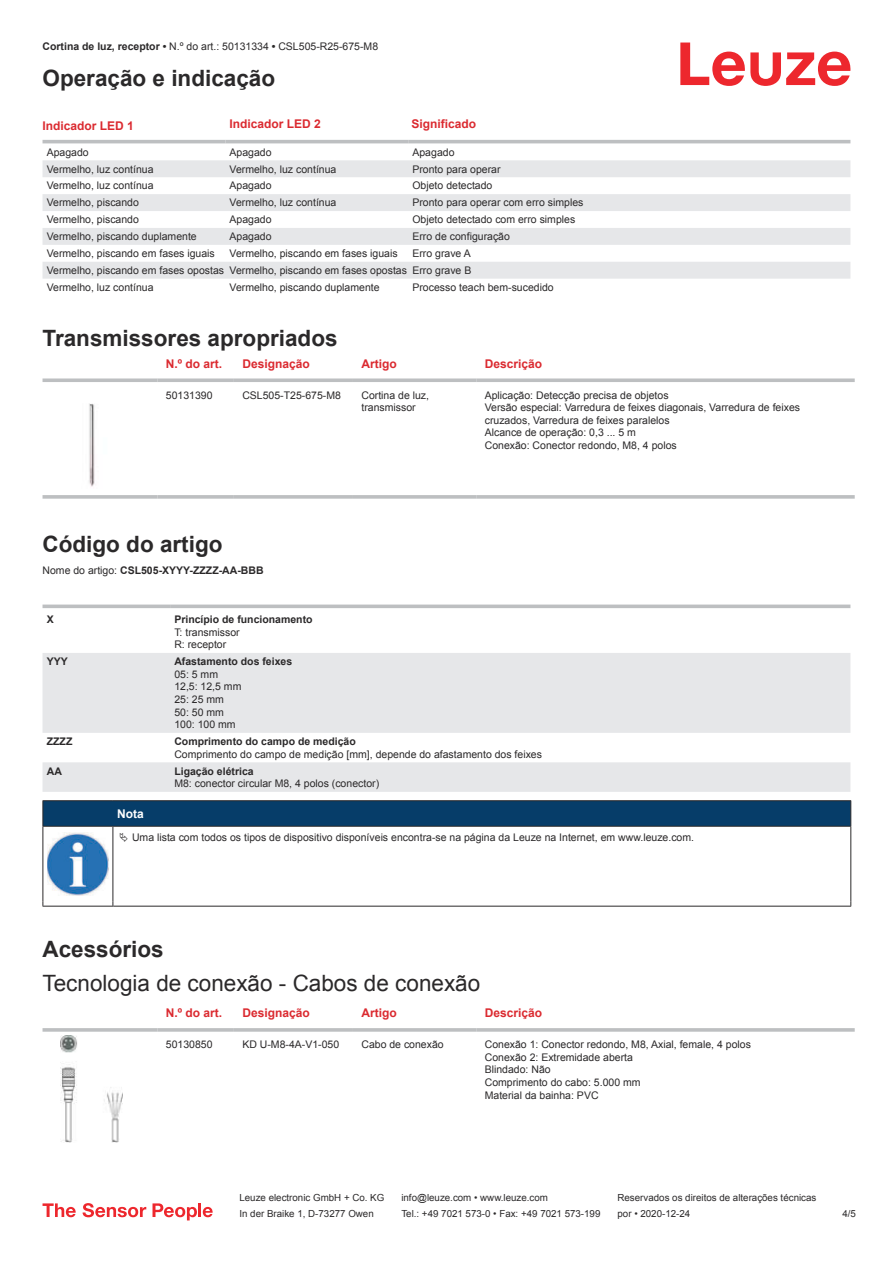
<style>
.page{position:relative;width:893px;height:1263px;background:#fff}
.page>*{position:absolute;margin:0;border:0;box-sizing:border-box;transform-origin:0 0}
.t1{font:700 22.5px "Arial";color:#2b292a}
.t2{font:22.5px "Arial";color:#2b292a}
.t3{font:700 12px "Arial";color:#db2a30}
.t4{font:700 12px "Arial";color:#fff}
.t5{font:10.5px/12.6px "Arial";color:#2b292a}
.t6{font:700 10.5px "Arial";color:#2b292a}
.t7{font:9.75px "Arial";color:#2b292a}
.s1{font-weight:700}
.s2{font-weight:400}
</style>
<div class="page">
<svg style="left:680px;top:43px;width:170px;height:43px"></svg>
<svg style="left:43px;top:143px;width:807px;height:1px"></svg>
<svg style="left:43px;top:160px;width:807px;height:119px;fill:#e6e7e9"></svg>
<hr style="left:43px;top:140px;width:182px;height:3px;background:#bdbfc1">
<hr style="left:225px;top:140px;width:183px;height:3px;background:#bdbfc1">
<hr style="left:408px;top:140px;width:442px;height:3px;background:#bdbfc1">
<svg style="left:43px;top:378px;width:114px;height:4px"></svg>
<svg style="left:157px;top:378px;width:77px;height:4px"></svg>
<svg style="left:234px;top:378px;width:119px;height:4px"></svg>
<svg style="left:353px;top:378px;width:123px;height:4px"></svg>
<svg style="left:476px;top:378px;width:379px;height:4px;background:#c5c6c8"></svg>
<svg style="left:43px;top:495px;width:114px;height:4px"></svg>
<svg style="left:157px;top:495px;width:77px;height:4px"></svg>
<svg style="left:234px;top:495px;width:119px;height:4px"></svg>
<svg style="left:353px;top:495px;width:123px;height:4px"></svg>
<svg style="left:476px;top:495px;width:379px;height:4px;background:#c3c5c7"></svg>
<img style="left:89px;top:403px;width:6px;height:84px">
<svg style="left:43px;top:653px;width:807px;height:139px;fill:#e6e7e9"></svg>
<svg style="left:43px;top:604px;width:127px;height:4px"></svg>
<svg style="left:170px;top:604px;width:680px;height:4px;background:#c6c8c9"></svg>
<svg style="left:43px;top:1028px;width:114px;height:4px"></svg>
<hr style="left:157px;top:1028px;width:77px;height:4px;background:#c5c7c8">
<svg style="left:234px;top:1028px;width:119px;height:4px"></svg>
<svg style="left:353px;top:1028px;width:123px;height:4px"></svg>
<hr style="left:476px;top:1028px;width:379px;height:4px;background:#c5c7c8">
<img style="left:60px;top:1036px;width:63px;height:106px">
<svg style="left:43px;top:1203px;width:33px;height:14px"></svg>
<svg style="left:83px;top:1203px;width:63px;height:14px"></svg>
<svg style="left:153px;top:1203px;width:44px;height:17px"></svg>
<hr style="left:198px;top:1203px;width:3px;height:14px;background:#ed272d">
<svg style="left:203px;top:1207px;width:10px;height:10px"></svg>
<svg style="left:44px;top:827px;width:806px;height:79px"></svg>
<hr style="left:43px;top:800px;width:70px;height:1px;background:#2b292a">
<hr style="left:43px;top:826px;width:70px;height:1px;background:#2b292a">
<hr style="left:113px;top:800px;width:738px;height:1px;background:#2b292a">
<svg style="left:43px;top:801px;width:808px;height:25px;background:#063c67"></svg>
<hr style="left:113px;top:826px;width:738px;height:1px;background:#2b292a">
<hr style="left:43px;top:827px;width:1px;height:75px;background:#2b292a">
<hr style="left:113px;top:827px;width:1px;height:75px;background:#2b292a">
<hr style="left:850px;top:827px;width:1px;height:75px;background:#2b292a">
<hr style="left:43px;top:906px;width:70px;height:1px;background:#2b292a">
<hr style="left:113px;top:906px;width:738px;height:1px;background:#2b292a">
<img style="left:47px;top:833px;width:61px;height:62px">
<div style="left:115px;top:827px;width:734px;height:20px;background:#fff"></div>
<p class="t5" style="left:43px;top:41px;width:337px"><span class="s1">Cortina de luz, receptor •</span> N.º do art.: 50131334 <span class="s1">•</span> CSL505-R25-675-M8</p>
<h1 class="t1" style="left:43px;top:70px;width:234px">Operação e indicação</h1>
<p class="t3" style="left:43px;top:121px;width:93px">Indicador LED 1</p>
<p class="t3" style="left:230px;top:119px;width:93px">Indicador LED 2</p>
<p class="t3" style="left:411px;top:119px;width:66px">Significado</p>
<p class="t5" style="left:47px;top:147px;width:44px">Apagado</p>
<p class="t5" style="left:230px;top:147px;width:44px">Apagado</p>
<p class="t5" style="left:412px;top:147px;width:44px">Apagado</p>
<p class="t5" style="left:47px;top:163px;width:108px">Vermelho, luz contínua</p>
<p class="t5" style="left:230px;top:163px;width:108px">Vermelho, luz contínua</p>
<p class="t5" style="left:412px;top:163px;width:90px">Pronto para operar</p>
<p class="t5" style="left:47px;top:180px;width:108px">Vermelho, luz contínua</p>
<p class="t5" style="left:230px;top:180px;width:44px">Apagado</p>
<p class="t5" style="left:412px;top:180px;width:81px">Objeto detectado</p>
<p class="t5" style="left:47px;top:197px;width:94px">Vermelho, piscando</p>
<p class="t5" style="left:230px;top:197px;width:108px">Vermelho, luz contínua</p>
<p class="t5" style="left:412px;top:197px;width:172px">Pronto para operar com erro simples</p>
<p class="t5" style="left:47px;top:214px;width:94px">Vermelho, piscando</p>
<p class="t5" style="left:230px;top:214px;width:44px">Apagado</p>
<p class="t5" style="left:412px;top:214px;width:164px">Objeto detectado com erro simples</p>
<p class="t5" style="left:47px;top:231px;width:151px">Vermelho, piscando duplamente</p>
<p class="t5" style="left:230px;top:231px;width:44px">Apagado</p>
<p class="t5" style="left:412px;top:231px;width:99px">Erro de configuração</p>
<p class="t5" style="left:47px;top:248px;width:170px">Vermelho, piscando em fases iguais</p>
<p class="t5" style="left:230px;top:248px;width:170px">Vermelho, piscando em fases iguais</p>
<p class="t5" style="left:47px;top:246px;width:426px;line-height:17px;text-align:justify;text-indent:366px">Erro grave A Vermelho, piscando em fases opostas Vermelho, piscando em fases opostas Erro grave B Vermelho, luz contínua</p>
<p class="t5" style="left:230px;top:282px;width:151px">Vermelho, piscando duplamente</p>
<p class="t5" style="left:412px;top:282px;width:143px">Processo teach bem-sucedido</p>
<h1 class="t1" style="left:43px;top:329px;width:297px">Transmissores apropriados</h1>
<p class="t3" style="left:166px;top:359px;width:58px">N.º do art.</p>
<p class="t3" style="left:242px;top:359px;width:69px">Designação</p>
<p class="t3" style="left:361px;top:359px;width:37px">Artigo</p>
<p class="t3" style="left:485px;top:359px;width:59px">Descrição</p>
<p class="t5" style="left:166px;top:389px;width:48px">50131390</p>
<p class="t5" style="left:242px;top:389px;width:100px">CSL505-T25-675-M8</p>
<p class="t5" style="left:361px;top:389px;width:69px">Cortina de luz, transmissor</p>
<p class="t5" style="left:485px;top:389px;width:317px">Aplicação: Detecção precisa de objetos<br>Versão especial: Varredura de feixes diagonais, Varredura de feixes cruzados, Varredura de feixes paralelos<br>Alcance de operação: 0,3 ... 5 m<br>Conexão: Conector redondo, M8, 4 polos</p>
<h1 class="t1" style="left:43px;top:535px;width:182px">Código do artigo</h1>
<p class="t6" style="left:43px;top:567px;width:223px"><span class="s2">Nome do artigo:</span> CSL505-XYYY-ZZZZ-AA-BBB</p>
<p class="t6" style="left:47px;top:615px;width:9px">X</p>
<p class="t6" style="left:174px;top:615px;width:140px">Princípio de funcionamento</p>
<p class="t5" style="left:174px;top:627px;width:67px">T: transmissor<br>R: receptor</p>
<p class="t6" style="left:47px;top:657px;width:23px">YYY</p>
<p class="t6" style="left:174px;top:657px;width:119px">Afastamento dos feixes</p>
<p class="t5" style="left:174px;top:669px;width:69px">05: 5 mm<br>12,5: 12,5 mm<br>25: 25 mm<br>50: 50 mm<br>100: 100 mm</p>
<p class="t6" style="left:47px;top:737px;width:27px">ZZZZ</p>
<p class="t6" style="left:174px;top:737px;width:183px">Comprimento do campo de medição</p>
<p class="t5" style="left:174px;top:749px;width:369px">Comprimento do campo de medição [mm], depende do afastamento dos feixes</p>
<p class="t6" style="left:47px;top:767px;width:17px">AA</p>
<p class="t6" style="left:174px;top:767px;width:81px">Ligação elétrica</p>
<p class="t5" style="left:174px;top:778px;width:206px">M8: conector circular M8, 4 polos (conector)</p>
<p class="t4" style="left:117px;top:809px;width:28px">Nota</p>
<p class="t5" style="left:132px;top:832px;width:564px">Uma lista com todos os tipos de dispositivo disponíveis encontra-se na página da Leuze na Internet, em www.leuze.com.</p>
<h1 class="t1" style="left:43px;top:941px;width:123px">Acessórios</h1>
<h1 class="t2" style="left:43px;top:975px;width:439px">Tecnologia de conexão - Cabos de conexão</h1>
<p class="t3" style="left:166px;top:1008px;width:58px">N.º do art.</p>
<p class="t3" style="left:242px;top:1008px;width:69px">Designação</p>
<p class="t3" style="left:361px;top:1008px;width:37px">Artigo</p>
<p class="t3" style="left:485px;top:1008px;width:59px">Descrição</p>
<p class="t5" style="left:166px;top:1039px;width:48px">50130850</p>
<p class="t5" style="left:242px;top:1039px;width:98px">KD U-M8-4A-V1-050</p>
<p class="t5" style="left:361px;top:1039px;width:84px">Cabo de conexão</p>
<p class="t5" style="left:485px;top:1039px;width:268px">Conexão 1: Conector redondo, M8, Axial, female, 4 polos<br>Conexão 2: Extremidade aberta<br>Blindado: Não<br>Comprimento do cabo: 5.000 mm<br>Material da bainha: PVC</p>
<p class="t7" style="left:239px;top:1194px;width:146px">Leuze electronic GmbH + Co. KG</p>
<p class="t7" style="left:401px;top:1194px;width:148px">info@leuze.com • www.leuze.com</p>
<p class="t7" style="left:617px;top:1194px;width:200px">Reservados os direitos de alterações técnicas</p>
<p class="t7" style="left:239px;top:1210px;width:136px">In der Braike 1, D-73277 Owen</p>
<p class="t7" style="left:401px;top:1210px;width:201px">Tel.: +49 7021 573-0 • Fax: +49 7021 573-199</p>
<p class="t7" style="left:617px;top:1210px;width:74px">por • 2020-12-24</p>
<p class="t7" style="left:842px;top:1210px;width:15px">4 /5</p>
</div>
